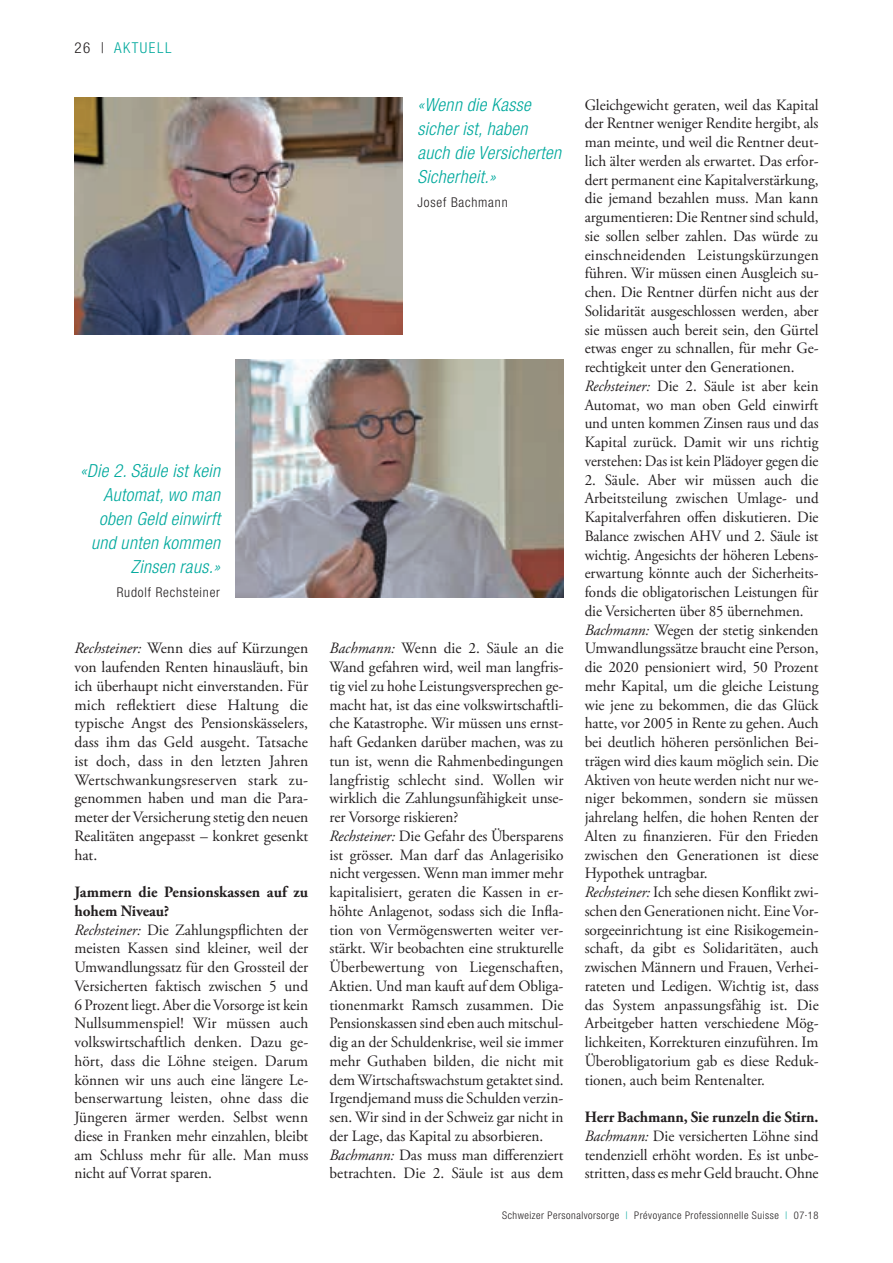
<style>
.page{position:relative;width:893px;height:1263px;background:#fff}
.page>*{position:absolute;margin:0;border:0;box-sizing:border-box;transform-origin:0 0}
.Zitat_G{font:italic 300 condensed 18px/24px "Helvetica Neue LT Com";letter-spacing:.02em;color:#00a99d}
.Body_Einzug_DE{font:15.75px/18.8px "Adobe Garamond Pro";letter-spacing:-.005em;color:#231f20;text-align:justify}
.Body_Einzug_DE-2{font:15.75px/18.8px "Adobe Garamond Pro";letter-spacing:-.005em;color:#231f20;text-align:justify;scale:.95 1}
.Body_Einzug_DE-3{font:15.75px/18.8px "Adobe Garamond Pro";letter-spacing:-.005em;color:#231f20;text-align:justify;scale:.96 1}
.Body_Einzug_DE-4{font:700 15.75px/18.8px "Adobe Garamond Pro";letter-spacing:-.005em;color:#231f20}
.t1{font:300 condensed 15px "Helvetica Neue LT Com";letter-spacing:.1em;color:#00a99d}
.Zitat_Autor{font:300 condensed 13.5px "Helvetica Neue LT Com";letter-spacing:.06em;color:#231f20}
.t2{font:300 condensed 10.5px "Helvetica Neue LT Com";letter-spacing:.05em;color:#231f20}
.s1{color:#231f20}
.s2{font-style:italic}
.s3{color:#00a99d}
</style>
<div class="page">
<img style="left:74px;top:98px;width:328px;height:237px">
<img style="left:236px;top:360px;width:327px;height:237px">
<p class="t1" style="left:74px;top:39px;width:98px"><span class="s1">26 |</span> AKTUELL</p>
<p class="Zitat_G" style="left:80px;top:459px;width:141px;text-align:right">«Die 2. Säule ist kein<br>Automat, wo man oben Geld einwirft und unten kommen<br>Zinsen raus.»</p>
<p class="Zitat_Autor" style="left:117px;top:584px;width:105px">Rudolf Rechsteiner</p>
<p class="Body_Einzug_DE" style="left:74px;top:639px;width:235px"><span class="s2">Rechsteiner:</span> Wenn dies auf Kürzungen von laufenden Renten hinausläuft, bin ich überhaupt nicht einverstanden. Für mich reflektiert diese Haltung die typische Angst des Pensionskässelers, dass ihm das Geld ausgeht. Tatsache ist doch, dass in den letzten Jahren Wertschwankungsreserven stark zu&shy;genommen haben und man die Para&shy;meter der Versicherung stetig den neuen Realitäten angepasst – konkret gesenkt hat.</p>
<p class="Body_Einzug_DE-4" style="left:74px;top:883px;width:235px">Jammern die Pensionskassen auf zu hohem Niveau?</p>
<p class="Body_Einzug_DE" style="left:74px;top:921px;width:236px"><span class="s2">Rechsteiner:</span> Die Zahlungspflichten der meisten Kassen sind kleiner, weil der Umwandlungssatz für den Grossteil der Versicherten faktisch zwischen 5 und 6 Prozent liegt. Aber die Vorsorge ist kein Nullsummenspiel! Wir müssen auch volkswirtschaftlich denken. Dazu ge&shy;hört, dass die Löhne steigen. Darum können wir uns auch eine längere Le&shy;benserwartung leisten, ohne dass die Jüngeren ärmer werden. Selbst wenn diese in Franken mehr einzahlen, bleibt am Schluss mehr für alle. Man muss nicht auf Vorrat sparen.</p>
<p class="Zitat_G" style="left:418px;top:92px;width:145px">«Wenn die Kasse -sicher ist, haben auch die Versicherten<br>Sicherheit.»</p>
<p class="Zitat_Autor" style="left:418px;top:194px;width:92px">Josef Bachmann</p>
<p class="Body_Einzug_DE" style="left:330px;top:639px;width:235px"><span class="s2">Bachmann:</span> Wenn die 2. Säule an die Wand gefahren wird, weil man langfris&shy;tig viel zu hohe Leistungsversprechen ge&shy;macht hat, ist das eine volkswirtschaftli&shy;che Katastrophe. Wir müssen uns ernst&shy;haft Gedanken darüber machen, was zu tun ist, wenn die Rahmenbedingungen langfristig schlecht sind. Wollen wir wirklich die Zahlungsunfähigkeit unse&shy;rer Vorsorge riskieren?</p>
<p class="Body_Einzug_DE" style="left:330px;top:827px;width:235px"><span class="s2">Rechsteiner:</span> Die Gefahr des Übersparens ist grösser. Man darf das Anlagerisiko nicht vergessen. Wenn man immer mehr kapitalisiert, geraten die Kassen in er&shy;höhte Anlagenot, sodass sich die Infla&shy;tion von Vermögenswerten weiter ver&shy;stärkt. Wir beobachten eine strukturelle Überbewertung von Liegenschaften, Aktien. Und man kauft auf dem Obliga&shy;tionenmarkt Ramsch zusammen. Die Pensionskassen sind eben auch mitschul&shy;dig an der Schuldenkrise, weil sie immer mehr Guthaben bilden, die nicht mit dem Wirtschaftswachstum getaktet sind.<br>Irgendjemand muss die Schulden verzin&shy;sen. Wir sind in der Schweiz gar nicht in der Lage, das Kapital zu absorbieren.</p>
<p class="Body_Einzug_DE" style="left:330px;top:1146px;width:235px"><span class="s2">Bachmann:</span> Das muss man differenziert betrachten. Die 2. Säule ist aus dem</p>
<p class="Body_Einzug_DE" style="left:585px;top:96px;width:236px">Gleichgewicht geraten, weil das Kapital der Rentner weniger Rendite hergibt, als man meinte, und weil die Rentner deut&shy;lich älter werden als erwartet. Das erfor&shy;dert permanent eine Kapitalverstärkung, die jemand bezahlen muss. Man kann argumentieren: Die Rentner sind schuld, sie sollen selber zahlen. Das würde zu einschneidenden Leistungskürzungen führen. Wir müssen einen Ausgleich su&shy;chen. Die Rentner dürfen nicht aus der Solidarität ausgeschlossen werden, aber sie müssen auch bereit sein, den Gürtel etwas enger zu schnallen, für mehr Ge&shy;rechtigkeit unter den Generationen.</p>
<p class="Body_Einzug_DE-2" style="left:585px;top:377px;width:248px"><span class="s2">Rechsteiner:</span> Die 2. Säule ist aber kein Automat, wo man oben Geld einwirft und unten kommen Zinsen raus und das Kapital zurück. Damit wir uns richtig verstehen: Das ist kein Plädoyer gegen die</p>
<p class="Body_Einzug_DE-2" style="left:585px;top:471px;width:248px">2. Säule. Aber wir müssen auch die Arbeitsteilung zwischen Umlage- und Kapitalverfahren offen diskutieren. Die Balance zwischen AHV und 2. Säule ist wichtig. Angesichts der höheren Lebens&shy;erwartung könnte auch der Sicherheits&shy;fonds die obligatorischen Leistungen für die Versicherten über 85 übernehmen.</p>
<p class="Body_Einzug_DE" style="left:585px;top:621px;width:235px"><span class="s2">Bachmann:</span> Wegen der stetig sinkenden Umwandlungssätze braucht eine Person, die 2020 pensioniert wird, 50 Prozent mehr Kapital, um die gleiche Leistung wie jene zu bekommen, die das Glück hatte, vor 2005 in Rente zu gehen. Auch bei deutlich höheren persönlichen Bei&shy;trägen wird dies kaum möglich sein. Die Aktiven von heute werden nicht nur we&shy;niger bekommen, sondern sie müssen jahrelang helfen, die hohen Renten der Alten zu finanzieren. Für den Frieden zwischen den Generationen ist diese Hypothek untragbar.</p>
<p class="Body_Einzug_DE" style="left:585px;top:883px;width:236px"><span class="s2">Rechsteiner:</span> Ich sehe diesen Konflikt zwi&shy;schen den Generationen nicht. Eine Vor&shy;sorgeeinrichtung ist eine Risikogemein&shy;schaft, da gibt es Solidaritäten, auch zwischen Männern und Frauen, Verhei&shy;rateten und Ledigen. Wichtig ist, dass das System anpassungsfähig ist. Die Arbeitgeber hatten verschiedene Mög&shy;lichkeiten, Korrekturen einzuführen. Im Überobligatorium gab es diese Reduk&shy;tionen, auch beim Rentenalter.</p>
<p class="Body_Einzug_DE-4" style="left:585px;top:1108px;width:235px">Herr Bachmann, Sie runzeln die Stirn.</p>
<p class="Body_Einzug_DE-3" style="left:585px;top:1127px;width:245px"><span class="s2">Bachmann:</span> Die versicherten Löhne sind tendenziell erhöht worden. Es ist unbe&shy;stritten, dass es mehr Geld braucht. Ohne</p>
<p class="t2" style="left:502px;top:1210px;width:318px">Schweizer Personalvorsorge <span class="s3">|</span> Prévoyance Professionnelle Suisse <span class="s3">|</span> 07·18</p>
</div>
